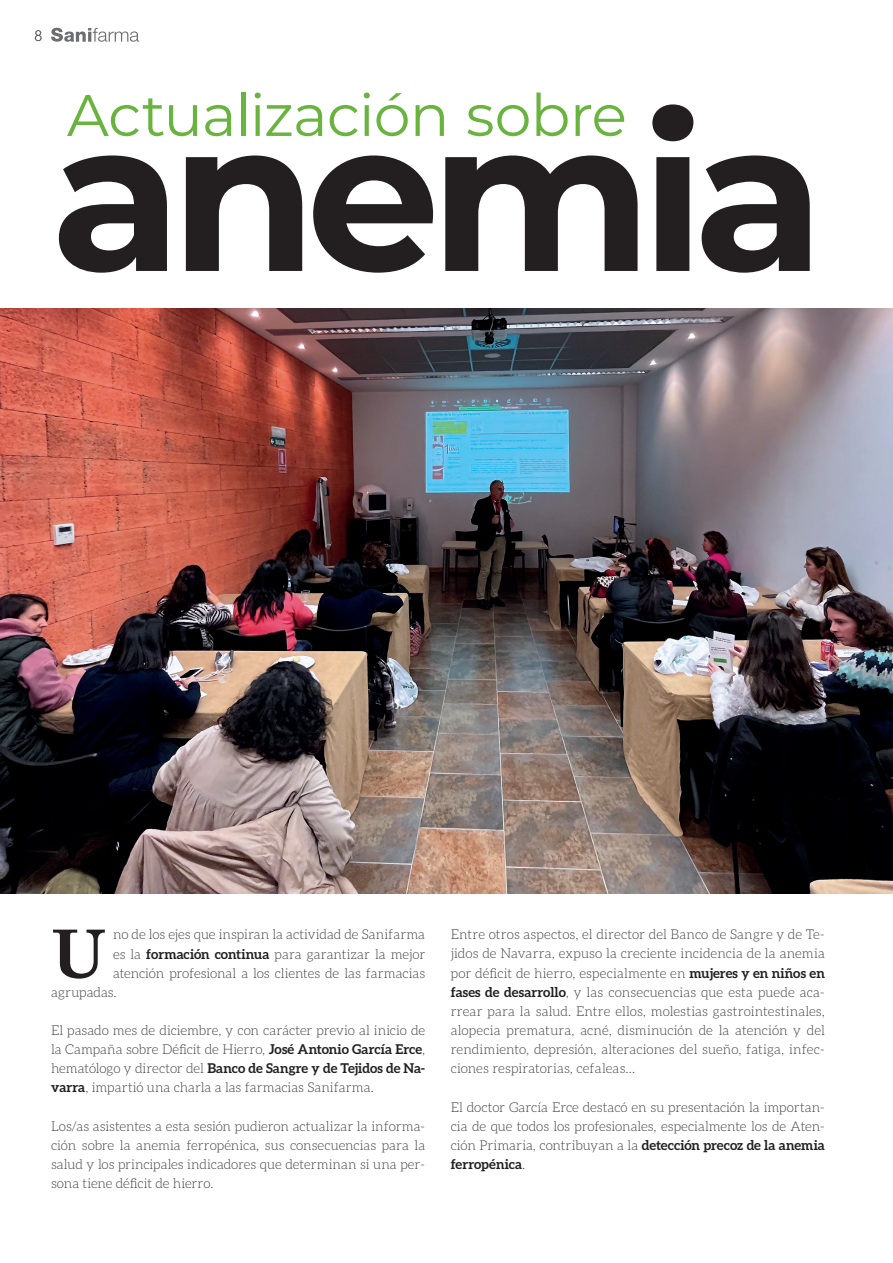
<style>
.page{position:relative;width:893px;height:1263px;background:#fff}
.page>*{position:absolute;margin:0;border:0;box-sizing:border-box;transform-origin:0 0}
.t1{font:700 211.5px "Montserrat";letter-spacing:-.05em;color:#231f20}
.t2{font:700 66.45px "Century Schoolbook";color:#231f20}
.t3{font:58.5px "Montserrat";letter-spacing:-.015em;color:#69b33f}
.t4{font:300 15px "Avenir LT Std";color:#3e3e3f}
.t5{font:300 13.5px/19.2px "Aleo";color:#3e3e3f;text-align:justify}
.s1{font-weight:700;color:#231f20}
</style>
<div class="page">
<img style="left:0;top:308px;width:893px;height:585px">
<svg style="left:51px;top:28px;width:88px;height:14px"></svg>
<p class="t4" style="left:34px;top:27px;width:9px">8</p>
<h3 class="t3" style="left:67px;top:75px;width:561px">Actualización sobre</h3>
<h1 class="t1" style="left:51px;top:43px;width:775px">anemia</h1>
<h2 class="t2" style="left:51px;top:913px;width:57px">U</h2>
<p class="t5" style="left:113px;top:925px;width:314px">no de los ejes que inspiran la actividad de Sanifarma</p>
<p class="t5" style="left:113px;top:944px;width:314px">es la <span class="s1">formación continua</span> para garantizar la mejor</p>
<p class="t5" style="left:113px;top:963px;width:314px">atención profesional a los clientes de las farmacias</p>
<p class="t5" style="left:51px;top:982px;width:67px">agrupadas.</p>
<p class="t5" style="left:51px;top:1021px;width:376px">El pasado mes de diciembre, y con carácter previo al inicio de la Campaña sobre Déficit de Hierro, <span class="s1">José Antonio García Erce</span>, hematólogo y director del <span class="s1">Banco de Sangre y de Tejidos de Na&shy;varra</span>, impartió una charla a las farmacias Sanifarma.</p>
<p class="t5" style="left:51px;top:1116px;width:376px">Los/as asistentes a esta sesión pudieron actualizar la informa&shy;ción sobre la anemia ferropénica, sus consecuencias para la salud y los principales indicadores que determinan si una per&shy;sona tiene déficit de hierro.</p>
<p class="t5" style="left:451px;top:925px;width:376px">Entre otros aspectos, el director del Banco de Sangre y de Te&shy;jidos de Navarra, expuso la creciente incidencia de la anemia por déficit de hierro, especialmente en <span class="s1">mujeres y en niños en fases de desarrollo</span>, y las consecuencias que esta puede aca&shy;rrear para la salud. Entre ellos, molestias gastrointestinales, alopecia prematura, acné, disminución de la atención y del rendimiento, depresión, alteraciones del sueño, fatiga, infec&shy;ciones respiratorias, cefaleas…</p>
<p class="t5" style="left:451px;top:1097px;width:376px">El doctor García Erce destacó en su presentación la importan&shy;cia de que todos los profesionales, especialmente los de Aten&shy;ción Primaria, contribuyan a la <span class="s1">detección precoz de la anemia ferropénica</span>.</p>
</div>
